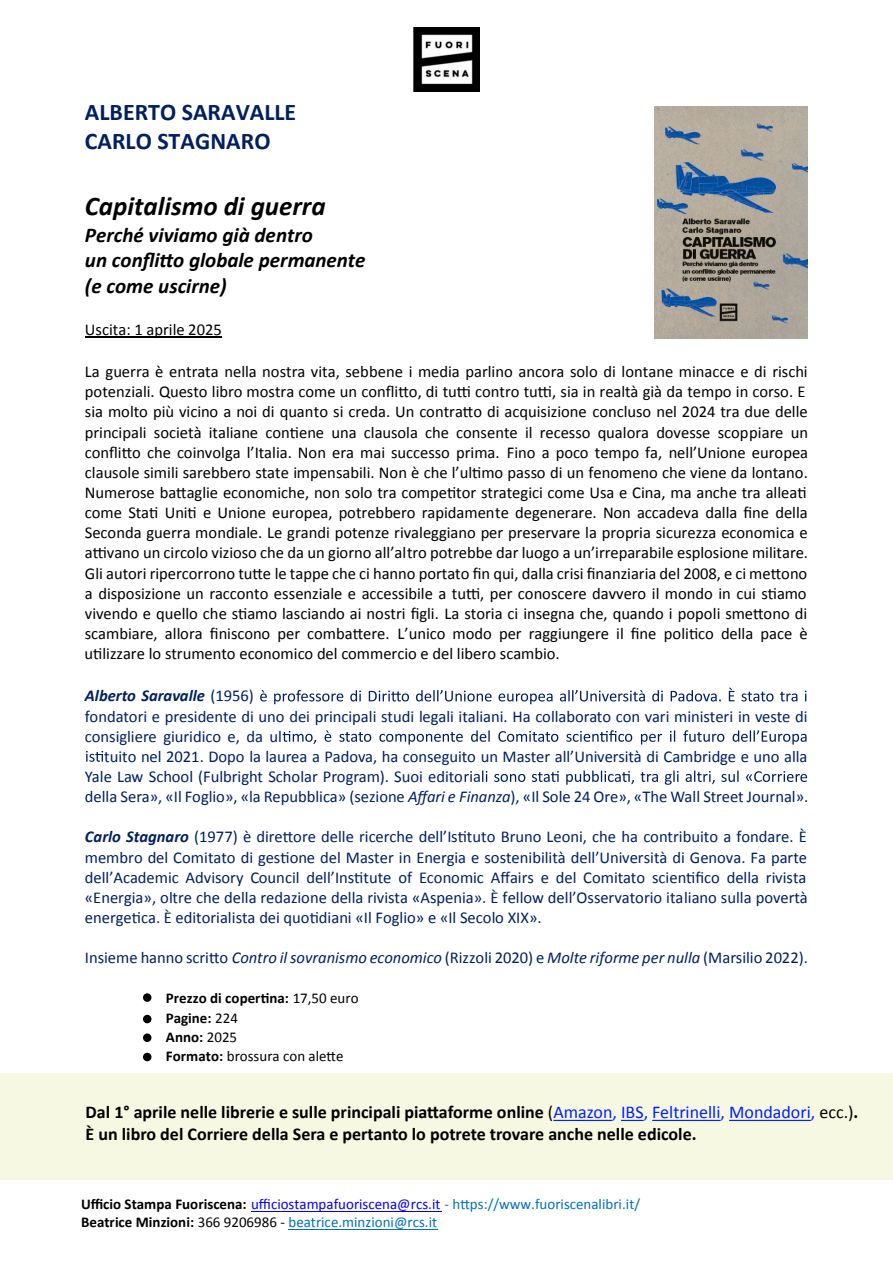
<style>
.page{position:relative;width:893px;height:1263px;background:#fff}
.page>*{position:absolute;margin:0;border:0;box-sizing:border-box;transform-origin:0 0}
.t1{font:italic 700 27px "Calibri";color:#000}
.t2{font:700 24px/29.4px "Calibri";color:#002060}
.t3{font:italic 700 21px/25.7px "Calibri";color:#000}
.t4{font:700 18px/21.6px "Calibri";color:#000}
.t5{font:16.5px/20.1px "Calibri";color:#000}
.t6{font:16.5px/20.1px "Calibri";color:#002060}
.t7{font:15px/18.3px "Calibri";color:#0070c0}
.t8{font:700 15px/19.2px "Calibri";color:#000}
.s1{font-weight:700;font-style:italic}
.s2{font-style:italic}
.s3{font-weight:400}
.s4{font-weight:400;color:#0021ff}
.s5{font-weight:700;color:#000}
.s6{color:#00f}
.s7{color:#000}
</style>
<div class="page">
<img style="left:414px;top:27px;width:65px;height:65px">
<hr style="left:85px;top:337px;width:137px;height:1px;background:#000">
<svg style="left:260px;top:688px;width:547px;height:16px"></svg>
<svg style="left:283px;top:730px;width:524px;height:15px"></svg>
<svg style="left:86px;top:751px;width:17px;height:11px"></svg>
<svg style="left:465px;top:770px;width:342px;height:15px"></svg>
<img style="left:655px;top:107px;width:153px;height:231px">
<hr style="left:251px;top:1211px;width:190px;height:1px;background:#00f">
<hr style="left:288px;top:1229px;width:150px;height:1px;background:#0070c0">
<div style="left:143px;top:993px;width:8px;height:9px;background:#000;border-radius:50%"></div>
<div style="left:143px;top:1015px;width:8px;height:8px;background:#000;border-radius:50%"></div>
<div style="left:143px;top:1033px;width:8px;height:9px;background:#000;border-radius:50%"></div>
<div style="left:143px;top:1053px;width:8px;height:8px;background:#000;border-radius:50%"></div>
<div style="left:0;top:1074px;width:893px;height:106px;background:#f6f8e2"></div>
<hr style="left:553px;top:1120px;width:60px;height:1px;background:#0021ff">
<svg style="left:621px;top:1120px;width:23px;height:1px"></svg>
<hr style="left:652px;top:1120px;width:69px;height:1px;background:#0021ff">
<hr style="left:729px;top:1120px;width:82px;height:1px;background:#0021ff">
<h2 class="t2" style="left:85px;top:96px;width:213px">ALBERTO SARAVALLE<br>CARLO STAGNARO</h2>
<h1 class="t1" style="left:85px;top:186px;width:242px">Capitalismo di guerra</h1>
<p class="t3" style="left:85px;top:221px;width:282px">Perché viviamo già dentro<br>un conflitto globale permanente (e come uscirne)</p>
<p class="t5" style="left:85px;top:319px;width:138px">Uscita: 1 aprile 2025</p>
<p class="t5" style="left:85px;top:361px;width:725px">La guerra è entrata nella nostra vita, sebbene i media parlino ancora solo di lontane minacce e di rischi potenziali. Questo libro mostra come un conflitto, di tutti contro tutti, sia in realtà già da tempo in corso. E sia molto più vicino a noi di quanto si creda. Un contratto di acquisizione concluso nel 2024 tra due delle principali società italiane contiene una clausola che consente il recesso qualora dovesse scoppiare un conflitto che coinvolga l’Italia. Non era mai successo prima. Fino a poco tempo fa, nell’Unione europea clausole simili sarebbero state impensabili. Non è che l’ultimo passo di un fenomeno che viene da lontano.<br>Numerose battaglie economiche, non solo tra competitor strategici come Usa e Cina, ma anche tra alleati come Stati Uniti e Unione europea, potrebbero rapidamente degenerare. Non accadeva dalla fine della Seconda guerra mondiale. Le grandi potenze rivaleggiano per preservare la propria sicurezza economica e attivano un circolo vizioso che da un giorno all’altro potrebbe dar luogo a un’irreparabile esplosione militare.<br>Gli autori ripercorrono tutte le tappe che ci hanno portato fin qui, dalla crisi finanziaria del 2008, e ci mettono a disposizione un racconto essenziale e accessibile a tutti, per conoscere davvero il mondo in cui stiamo vivendo e quello che stiamo lasciando ai nostri figli. La storia ci insegna che, quando i popoli smettono di scambiare, allora finiscono per combattere. L’unico modo per raggiungere il fine politico della pace è utilizzare lo strumento economico del commercio e del libero scambio.</p>
<p class="t6" style="left:85px;top:685px;width:724px"><span class="s1">Alberto Saravalle</span> (1956)<br>fondatori e presidente di uno dei principali studi legali italiani. Ha collaborato con vari ministeri in veste di consigliere giuridico e, da ul</p>
<p class="t6" style="left:85px;top:746px;width:725px;text-indent:19px">tuito nel 2021. Dopo la laurea a Padova, ha conseguito un Master all’Università di Cambridge e uno alla<br>Yale Law School (Fulbright Scholar Program). Suoi edito<br>della Sera», «Il Foglio», «la Repubblica» (sezione <span class="s2">Affari e Finanza</span>), «Il Sole 24 Ore», «The Wall Street Journal».</p>
<p class="t6" style="left:85px;top:826px;width:725px;text-align:justify"><span class="s1">Carlo Stagnaro</span> (1977) è direttore delle ricerche dell’Istituto Bruno Leoni, che ha contribuito a fondare. È membro del Comitato di gestione del Master in Energia e sostenibilità dell’Università di Genova. Fa parte dell’Academic Advisory Council dell’Institute of Economic Affairs e del Comitato scientifico della rivista «Energia», oltre che della redazione della rivista «Aspenia». È fellow dell’Osservatorio italiano sulla povertà energetica. È editorialista dei quotidiani «Il Foglio» e «Il Secolo XIX».</p>
<p class="t6" style="left:85px;top:947px;width:725px">Insieme hanno scritto <span class="s2">Contro il sovranismo economico</span> (Rizzoli 2020) e <span class="s2">Molte riforme per nulla</span> (Marsilio 2022).</p>
<p class="t8" style="left:166px;top:988px;width:194px">Prezzo di copertina: <span class="s3">17,50 euro<br></span>Pagine: <span class="s3">224<br></span>Anno: <span class="s3">2025<br></span>Formato: <span class="s3">brossura con alette</span></p>
<p class="t4" style="left:86px;top:1101px;width:774px">Dal 1° aprile nelle librerie e sulle principali piattaforme online <span class="s3">(</span><span class="s4">Amazon, IBS, Feltrinelli, Mondadori,</span> <span class="s3">ecc.)</span>.<br>È un libro del Corriere della Sera e pertanto lo potrete trovare anche nelle edicole.</p>
<p class="t7" style="left:81px;top:1194px;width:561px"><span class="s5">Ufficio Stampa Fuoriscena:</span> <span class="s6">ufficiostampafuoriscena@rcs.it</span> - https://www.fuoriscenalibri.it/<br><span class="s5">Beatrice Minzioni:</span> <span class="s7">366 9206986 -</span> beatrice.minzioni@rcs.it</p>
</div>
